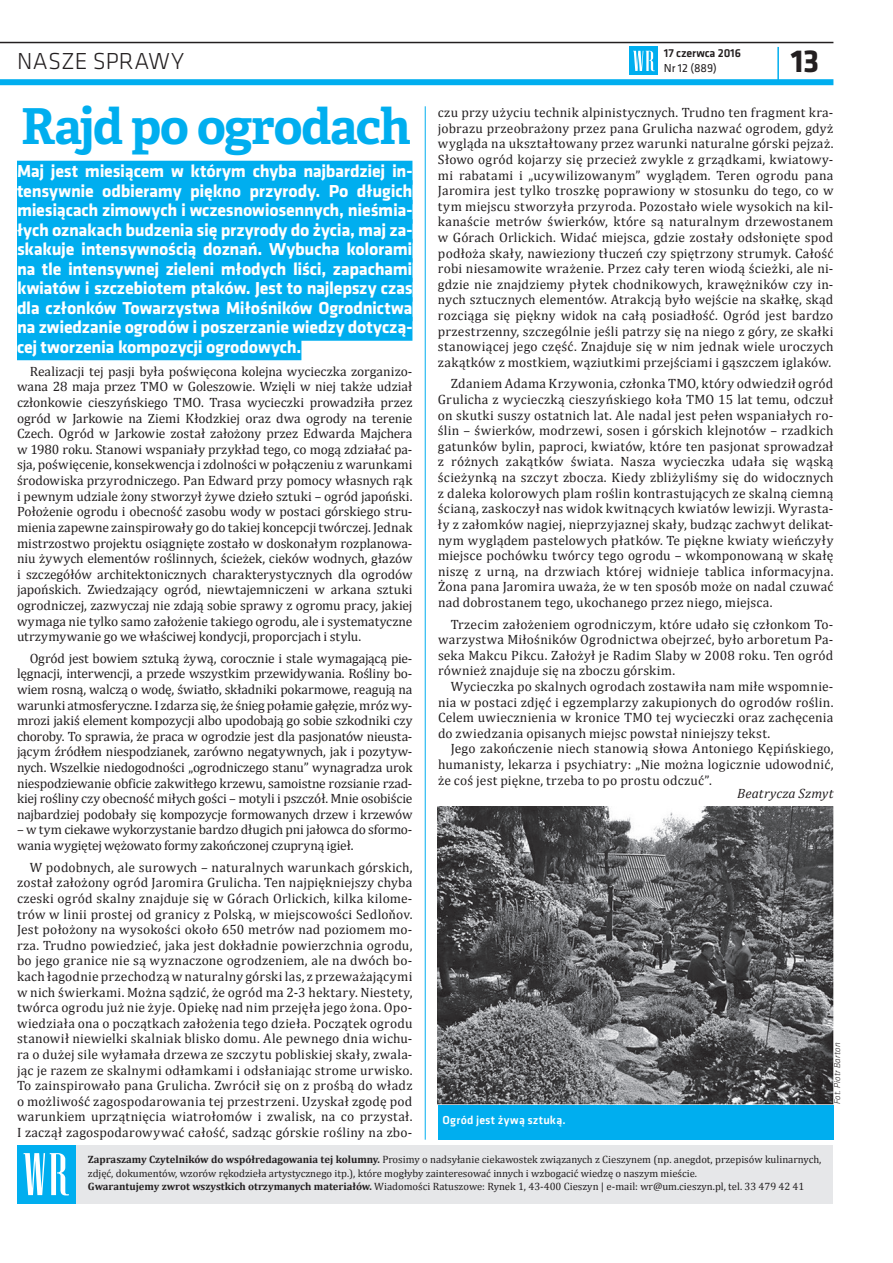
<style>
.page{position:relative;width:893px;height:1263px;background:#fff}
.page>*{position:absolute;margin:0;border:0;box-sizing:border-box;transform-origin:0 0}
.t1{font:700 49.5px "Adelle Basic";letter-spacing:-.03em;color:#00aeef}
.t2{font:700 33px "Klavika";color:#231f20}
.t3{font:300 24px "Klavika";letter-spacing:-.005em;color:#231f20}
.t4{font:700 18px/19.5px "Klavika";letter-spacing:-.01em;color:#fff;text-align:justify}
.t5{font:13.5px/15.6px "Cambria";letter-spacing:.005em;color:#231f20;text-align:justify}
.t6{font:italic 13.5px "Cambria";letter-spacing:.015em;color:#231f20}
.t7{font:500 12px "Klavika";letter-spacing:.02em;color:#fff}
.t8{font:500 12px "Klavika";letter-spacing:-.01em;color:#231f20}
.t9{font:12px "Klavika";color:#231f20}
.t10{font:10.65px/13.6px "Cambria";color:#231f20}
.t11{font:italic 300 9px "Klavika";letter-spacing:.015em;color:#231f20}
.s1{font-weight:700}
</style>
<div class="page">
<hr style="left:0;top:42px;width:833px;height:1px;background:#231f20">
<div style="left:0;top:79px;width:833px;height:6px;background:#00aeef"></div>
<hr style="left:777px;top:47px;width:2px;height:35px;background:#00aeef">
<div style="left:630px;top:47px;width:28px;height:28px;background:#00aeef"></div>
<svg style="left:633px;top:51px;width:22px;height:20px"></svg>
<div style="left:30px;top:1145px;width:803px;height:58px;background:#e6e7e9"></div>
<div style="left:17px;top:1145px;width:58px;height:58px;background:#00aeef"></div>
<svg style="left:24px;top:1153px;width:45px;height:42px"></svg>
<hr style="left:425px;top:106px;width:1px;height:1034px;background:#00aeef">
<div style="left:17px;top:161px;width:395px;height:24px;background:#00aeef"></div>
<div style="left:17px;top:180px;width:395px;height:24px;background:#00aeef"></div>
<div style="left:17px;top:200px;width:395px;height:24px;background:#00aeef"></div>
<div style="left:17px;top:219px;width:395px;height:24px;background:#00aeef"></div>
<div style="left:17px;top:239px;width:395px;height:24px;background:#00aeef"></div>
<div style="left:17px;top:258px;width:395px;height:24px;background:#00aeef"></div>
<div style="left:17px;top:278px;width:395px;height:24px;background:#00aeef"></div>
<div style="left:17px;top:297px;width:395px;height:24px;background:#00aeef"></div>
<div style="left:17px;top:317px;width:395px;height:24px;background:#00aeef"></div>
<div style="left:17px;top:336px;width:284px;height:24px;background:#00aeef"></div>
<div style="left:438px;top:1104px;width:395px;height:36px;background:#00aeef"></div>
<img style="left:438px;top:806px;width:395px;height:298px">
<p class="t8" style="left:664px;top:45px;width:79px">17 czerwca 2016</p>
<h3 class="t3" style="left:17px;top:46px;width:168px">NASZE SPRAWY</h3>
<p class="t9" style="left:664px;top:60px;width:55px">Nr 12 (889)</p>
<h2 class="t2" style="left:791px;top:37px;width:30px">13</h2>
<h1 class="t1" style="left:21px;top:95px;width:391px">Rajd po ogrodach</h1>
<p class="t4" style="left:17px;top:161px;width:397px">Maj jest miesiącem w którym chyba najbardziej in&shy;tensywnie odbieramy piękno przyrody. Po długich miesiącach zimowych i wczesnowiosennych, nieśmia&shy;łych oznakach budzenia się przyrody do życia, maj za&shy;skakuje intensywnością doznań. Wybucha kolorami na tle intensywnej zieleni młodych liści, zapachami kwiatów i szczebiotem ptaków. Jest to najlepszy czas dla członków Towarzystwa Miłośników Ogrodnictwa na zwiedzanie ogrodów i poszerzanie wiedzy dotyczą&shy;cej tworzenia kompozycji ogrodowych.</p>
<p class="t5" style="left:17px;top:363px;width:397px;text-indent:13px">Realizacji tej pasji była poświęcona kolejna wycieczka zorganizo&shy;wana 28 maja przez TMO w Goleszowie. Wzięli w niej także udział członkowie cieszyńskiego TMO. Trasa wycieczki prowadziła przez ogród w Jarkowie na Ziemi Kłodzkiej oraz dwa ogrody na terenie Czech. Ogród w Jarkowie został założony przez Edwarda Majchera w 1980 roku. Stanowi wspaniały przykład tego, co mogą zdziałać pa&shy;sja, poświęcenie, konsekwencja i zdolności w połączeniu z warunkami środowiska przyrodniczego. Pan Edward przy pomocy własnych rąk i pewnym udziale żony stworzył żywe dzieło sztuki – ogród japoński.<br>Położenie ogrodu i obecność zasobu wody w postaci górskiego stru&shy;mienia zapewne zainspirowały go do takiej koncepcji twórczej. Jednak mistrzostwo projektu osiągnięte zostało w doskonałym rozplanowa&shy;niu żywych elementów roślinnych, ścieżek, cieków wodnych, głazów i szczegółów architektonicznych charakterystycznych dla ogrodów japońskich. Zwiedzający ogród, niewtajemniczeni w arkana sztuki ogrodniczej, zazwyczaj nie zdają sobie sprawy z ogromu pracy, jakiej wymaga nie tylko samo założenie takiego ogrodu, ale i systematyczne utrzymywanie go we właściwej kondycji, proporcjach i stylu.</p>
<p class="t5" style="left:17px;top:650px;width:397px;text-indent:13px">Ogród jest bowiem sztuką żywą, corocznie i stale wymagającą pie&shy;lęgnacji, interwencji, a przede wszystkim przewidywania. Rośliny bo&shy;wiem rosną, walczą o wodę, światło, składniki pokarmowe, reagują na warunki atmosferyczne. I zdarza się, że śnieg połamie gałęzie, mróz wy&shy;mrozi jakiś element kompozycji albo upodobają go sobie szkodniki czy choroby. To sprawia, że praca w ogrodzie jest dla pasjonatów nieusta&shy;jącym źródłem niespodzianek, zarówno negatywnych, jak i pozytyw&shy;nych. Wszelkie niedogodności „ogrodniczego stanu” wynagradza urok niespodziewanie obficie zakwitłego krzewu, samoistne rozsianie rzad&shy;kiej rośliny czy obecność miłych gości – motyli i pszczół. Mnie osobiście najbardziej podobały się kompozycje formowanych drzew i krzewów</p>
<p class="t5" style="left:17px;top:822px;width:397px">– w tym ciekawe wykorzystanie bardzo długich pni jałowca do sformo&shy;wania wygiętej wężowato formy zakończonej czupryną igieł.</p>
<p class="t5" style="left:17px;top:859px;width:397px;text-indent:13px">W podobnych, ale surowych – naturalnych warunkach górskich, został założony ogród Jaromira Grulicha. Ten najpiękniejszy chyba czeski ogród skalny znajduje się w Górach Orlickich, kilka kilome&shy;trów w linii prostej od granicy z Polską, w miejscowości Sedloňov.<br>Jest położony na wysokości około 650 metrów nad poziomem mo&shy;rza. Trudno powiedzieć, jaka jest dokładnie powierzchnia ogrodu, bo jego granice nie są wyznaczone ogrodzeniem, ale na dwóch bo&shy;kach łagodnie przechodzą w naturalny górski las, z przeważającymi w nich świerkami. Można sądzić, że ogród ma 2-3 hektary. Niestety, twórca ogrodu już nie żyje. Opiekę nad nim przejęła jego żona. Opo&shy;wiedziała ona o początkach założenia tego dzieła. Początek ogrodu stanowił niewielki skalniak blisko domu. Ale pewnego dnia wichu&shy;ra o dużej sile wyłamała drzewa ze szczytu pobliskiej skały, zwala&shy;jąc je razem ze skalnymi odłamkami i odsłaniając strome urwisko.<br>To zainspirowało pana Grulicha. Zwrócił się on z prośbą do władz o możliwość zagospodarowania tej przestrzeni. Uzyskał zgodę pod warunkiem uprzątnięcia wiatrołomów i zwalisk, na co przystał.<br>I zaczął zagospodarowywać całość, sadząc górskie rośliny na zbo-</p>
<p class="t5" style="left:438px;top:105px;width:397px">czu przy użyciu technik alpinistycznych. Trudno ten fragment kra&shy;jobrazu przeobrażony przez pana Grulicha nazwać ogrodem, gdyż wygląda na ukształtowany przez warunki naturalne górski pejzaż.<br>Słowo ogród kojarzy się przecież zwykle z grządkami, kwiatowy&shy;mi rabatami i „ucywilizowanym” wyglądem. Teren ogrodu pana Jaromira jest tylko troszkę poprawiony w stosunku do tego, co w tym miejscu stworzyła przyroda. Pozostało wiele wysokich na kil&shy;kanaście metrów świerków, które są naturalnym drzewostanem w Górach Orlickich. Widać miejsca, gdzie zostały odsłonięte spod podłoża skały, nawieziony tłuczeń czy spiętrzony strumyk. Całość robi niesamowite wrażenie. Przez cały teren wiodą ścieżki, ale ni&shy;gdzie nie znajdziemy płytek chodnikowych, krawężników czy in&shy;nych sztucznych elementów. Atrakcją było wejście na skałkę, skąd rozciąga się piękny widok na całą posiadłość. Ogród jest bardzo przestrzenny, szczególnie jeśli patrzy się na niego z góry, ze skałki stanowiącej jego część. Znajduje się w nim jednak wiele uroczych zakątków z mostkiem, wąziutkimi przejściami i gąszczem iglaków.</p>
<p class="t5" style="left:438px;top:376px;width:397px;text-indent:13px">Zdaniem Adama Krzywonia, członka TMO, który odwiedził ogród Grulicha z wycieczką cieszyńskiego koła TMO 15 lat temu, odczuł on skutki suszy ostatnich lat. Ale nadal jest pełen wspaniałych ro&shy;ślin – świerków, modrzewi, sosen i górskich klejnotów – rzadkich gatunków bylin, paproci, kwiatów, które ten pasjonat sprowadzał z różnych zakątków świata. Nasza wycieczka udała się wąską ścieżynką na szczyt zbocza. Kiedy zbliżyliśmy się do widocznych z daleka kolorowych plam roślin kontrastujących ze skalną ciemną ścianą, zaskoczył nas widok kwitnących kwiatów lewizji. Wyrasta&shy;ły z załomków nagiej, nieprzyjaznej skały, budząc zachwyt delikat&shy;nym wyglądem pastelowych płatków. Te piękne kwiaty wieńczyły miejsce pochówku twórcy tego ogrodu – wkomponowaną w skałę niszę z urną, na drzwiach której widnieje tablica informacyjna.<br>Żona pana Jaromira uważa, że w ten sposób może on nadal czuwać nad dobrostanem tego, ukochanego przez niego, miejsca.</p>
<p class="t5" style="left:438px;top:616px;width:397px;text-indent:13px">Trzecim założeniem ogrodniczym, które udało się członkom To&shy;warzystwa Miłośników Ogrodnictwa obejrzeć, było arboretum Pa&shy;seka Makcu Pikcu. Założył je Radim Slaby w 2008 roku. Ten ogród również znajduje się na zboczu górskim.</p>
<p class="t5" style="left:438px;top:678px;width:397px;text-indent:13px">Wycieczka po skalnych ogrodach zostawiła nam miłe wspomnie&shy;nia w postaci zdjęć i egzemplarzy zakupionych do ogrodów roślin.<br>Celem uwiecznienia w kronice TMO tej wycieczki oraz zachęcenia do zwiedzania opisanych miejsc powstał niniejszy tekst.</p>
<p class="t5" style="left:438px;top:741px;width:397px;text-indent:13px">Jego zakończenie niech stanowią słowa Antoniego Kępińskiego, humanisty, lekarza i psychiatry: „Nie można logicznie udowodnić, że coś jest piękne, trzeba to po prostu odczuć”.</p>
<p class="t6" style="left:737px;top:785px;width:98px">Beatrycza Szmyt</p>
<p class="t7" style="left:442px;top:1112px;width:125px">Ogród jest żywą sztuką.</p>
<p class="t11" style="left:832px;top:1104px;width:64px;rotate:-90deg">Fot. Piotr Barton</p>
<p class="t10" style="left:88px;top:1152px;width:735px"><span class="s1">Zapraszamy Czytelników do współredagowania tej kolumny.</span> Prosimy o nadsyłanie ciekawostek związanych z Cieszynem (np. anegdot, przepisów kulinarnych, zdjęć, dokumentów, wzorów rękodzieła artystycznego itp.), które mogłyby zainteresować innych i wzbogacić wiedzę o naszym mieście.<br><span class="s1">Gwarantujemy zwrot wszystkich otrzymanych materiałów.</span> Wiadomości Ratuszowe: Rynek 1, 43-400 Cieszyn | e-mail: wr@um.cieszyn.pl, tel. 33 479 42 41</p>
</div>
